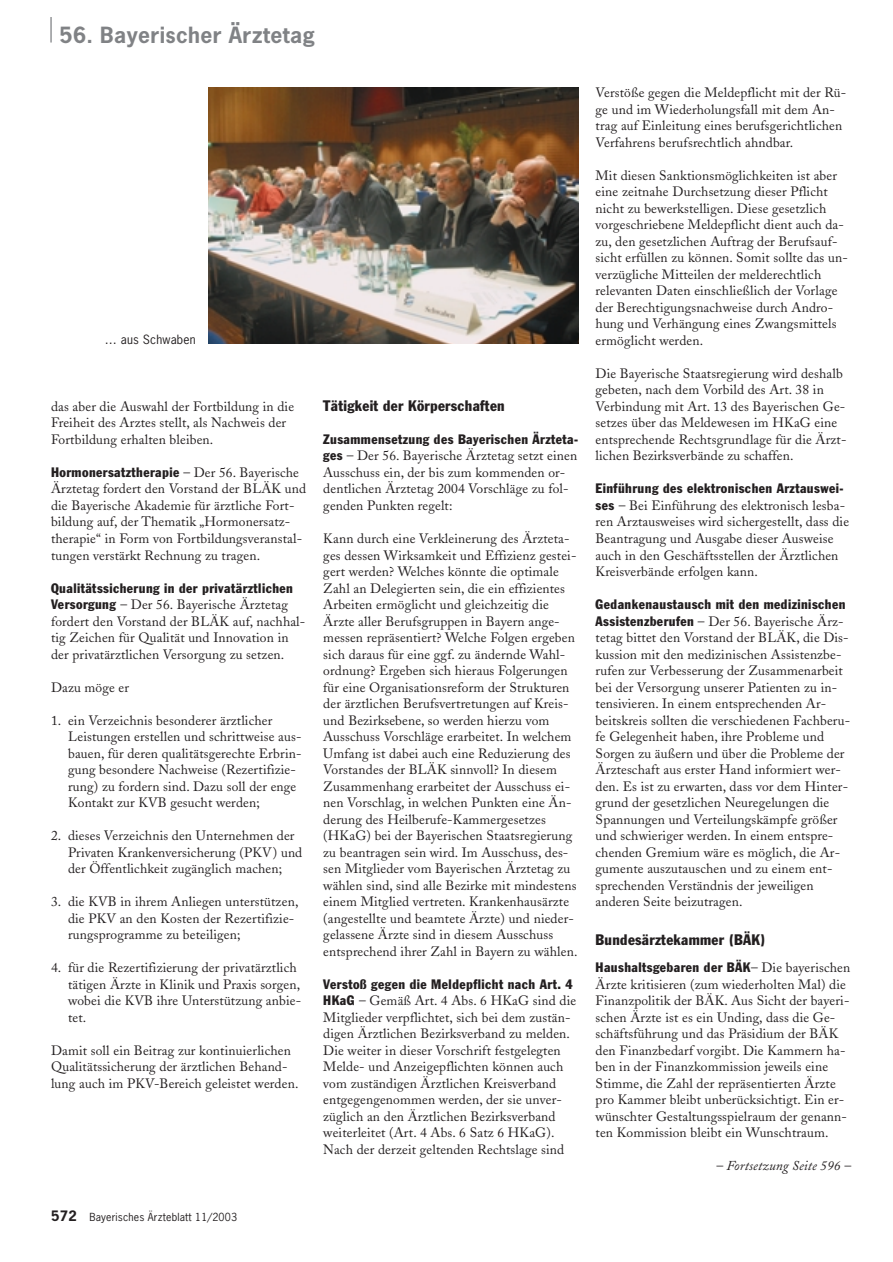
<style>
.page{position:relative;width:893px;height:1262px;background:#fff}
.page>*{position:absolute;margin:0;border:0;box-sizing:border-box;transform-origin:0 0}
.t1{font:700 21px "News Gothic";letter-spacing:.02em;color:#808285}
.t2{font:condensed 15px "Franklin Gothic";letter-spacing:.02em;color:#231f20}
.t3{font:13.5px/16.5px "Adobe Caslon";letter-spacing:.01em;color:#231f20}
.t4{font:condensed 13.5px "Franklin Gothic";letter-spacing:.03em;color:#231f20}
.t5{font:italic 13.5px "Adobe Caslon";letter-spacing:.01em;color:#231f20}
.t6{font:12px "News Gothic";letter-spacing:.015em;color:#231f20}
.t7{font:10.5px "News Gothic";letter-spacing:.015em;color:#231f20}
.s1{font-family:"Adobe Caslon";font-stretch:normal}
.s2{font-family:"Franklin Gothic";font-stretch:condensed}
.s3{font-weight:700;font-size:13.5px}
</style>
<div class="page">
<hr style="left:50px;top:17px;width:2px;height:26px;background:#808285">
<img style="left:208px;top:87px;width:370px;height:257px">
<h1 class="t1" style="left:60px;top:26px;width:257px">56. Bayerischer Ärztetag</h1>
<p class="t6" style="left:105px;top:335px;width:92px">… aus Schwaben</p>
<p class="t3" style="left:51px;top:400px;width:244px">das aber die Auswahl der Fortbildung in die<br>Freiheit des Arztes stellt, als Nachweis der<br>Fortbildung erhalten bleiben.</p>
<p class="t4" style="left:51px;top:467px;width:249px">Hormonersatztherapie <span class="s1">– Der 56. Bayerische</span></p>
<p class="t3" style="left:51px;top:482px;width:257px">Ärztetag fordert den Vorstand der BLÄK und die Bayerische Akademie für ärztliche Fort&shy;bildung auf, der Thematik „Hormonersatz&shy;therapie“ in Form von Fortbildungsveranstal&shy;tungen verstärkt Rechnung zu tragen.</p>
<p class="t4" style="left:51px;top:583px;width:243px">Qualitätssicherung in der privatärztlichen</p>
<p class="t3" style="left:51px;top:598px;width:256px"><span class="s2">Versorgung</span> – Der 56. Bayerische Ärztetag fordert den Vorstand der BLÄK auf, nachhal&shy;tig Zeichen für Qualität und Innovation in der privatärztlichen Versorgung zu setzen.</p>
<p class="t3" style="left:51px;top:680px;width:80px">Dazu möge er</p>
<p class="t3" style="left:68px;top:713px;width:235px;text-indent:-17px">1. ein Verzeichnis besonderer ärztlicher Leistungen erstellen und schrittweise aus&shy;bauen, für deren qualitätsgerechte Erbrin&shy;gung besondere Nachweise (Rezertifizie&shy;rung) zu fordern sind. Dazu soll der enge Kontakt zur KVB gesucht werden;</p>
<p class="t3" style="left:68px;top:829px;width:236px;text-indent:-17px">2. dieses Verzeichnis den Unternehmen der<br>Privaten Krankenversicherung (PKV) und der Öffentlichkeit zugänglich machen;</p>
<p class="t3" style="left:68px;top:895px;width:232px;text-indent:-17px">3. die KVB in ihrem Anliegen unterstützen, die PKV an den Kosten der Rezertifizie&shy;rungsprogramme zu beteiligen;</p>
<p class="t3" style="left:68px;top:961px;width:235px;text-indent:-17px">4. für die Rezertifizierung der privatärztlich tätigen Ärzte in Klinik und Praxis sorgen, wobei die KVB ihre Unterstützung anbie&shy;tet.</p>
<p class="t3" style="left:51px;top:1043px;width:249px">Damit soll ein Beitrag zur kontinuierlichen<br>Qualitätssicherung der ärztlichen Behand&shy;lung auch im PKV-Bereich geleistet werden.</p>
<p class="t2" style="left:323px;top:401px;width:183px">Tätigkeit der Körperschaften</p>
<p class="t4" style="left:323px;top:434px;width:256px">Zusammensetzung des Bayerischen Ärzteta-</p>
<p class="t3" style="left:323px;top:449px;width:255px"><span class="s2">ges</span> – Der 56. Bayerische Ärztetag setzt einen Ausschuss ein, der bis zum kommenden or&shy;dentlichen Ärztetag 2004 Vorschläge zu fol&shy;genden Punkten regelt:</p>
<p class="t3" style="left:323px;top:532px;width:255px">Kann durch eine Verkleinerung des Ärzteta&shy;ges dessen Wirksamkeit und Effizienz gestei&shy;gert werden? Welches könnte die optimale Zahl an Delegierten sein, die ein effizientes Arbeiten ermöglicht und gleichzeitig die Ärzte aller Berufsgruppen in Bayern ange&shy;messen repräsentiert? Welche Folgen ergeben sich daraus für eine ggf. zu ändernde Wahl&shy;ordnung? Ergeben sich hieraus Folgerungen für eine Organisationsreform der Strukturen der ärztlichen Berufsvertretungen auf Kreis&shy;und Bezirksebene, so werden hierzu vom Ausschuss Vorschläge erarbeitet. In welchem Umfang ist dabei auch eine Reduzierung des Vorstandes der BLÄK sinnvoll? In diesem Zusammenhang erarbeitet der Ausschuss ei&shy;nen Vorschlag, in welchen Punkten eine Än&shy;derung des Heilberufe-Kammergesetzes (HKaG) bei der Bayerischen Staatsregierung zu beantragen sein wird. Im Ausschuss, des&shy;sen Mitglieder vom Bayerischen Ärztetag zu wählen sind, sind alle Bezirke mit mindestens einem Mitglied vertreten. Krankenhausärzte (angestellte und beamtete Ärzte) und nieder&shy;gelassene Ärzte sind in diesem Ausschuss entsprechend ihrer Zahl in Bayern zu wählen.</p>
<p class="t4" style="left:323px;top:979px;width:251px">Verstoß gegen die Meldepflicht nach Art. 4</p>
<p class="t3" style="left:323px;top:994px;width:254px"><span class="s2">HKaG</span> – Gemäß Art. 4 Abs. 6 HKaG sind die Mitglieder verpflichtet, sich bei dem zustän&shy;digen Ärztlichen Bezirksverband zu melden.<br>Die weiter in dieser Vorschrift festgelegten Melde- und Anzeigepflichten können auch vom zuständigen Ärztlichen Kreisverband entgegengenommen werden, der sie unver&shy;züglich an den Ärztlichen Bezirksverband weiterleitet (Art. 4 Abs. 6 Satz 6 HKaG).<br>Nach der derzeit geltenden Rechtslage sind</p>
<p class="t7" style="left:51px;top:1212px;width:187px"><span class="s3">572</span> Bayerisches Ärzteblatt 11/2003</p>
<p class="t3" style="left:595px;top:86px;width:252px">Verstöße gegen die Meldepflicht mit der Rü&shy;ge und im Wiederholungsfall mit dem An&shy;trag auf Einleitung eines berufsgerichtlichen Verfahrens berufsrechtlich ahndbar.</p>
<p class="t3" style="left:595px;top:169px;width:254px">Mit diesen Sanktionsmöglichkeiten ist aber eine zeitnahe Durchsetzung dieser Pflicht nicht zu bewerkstelligen. Diese gesetzlich vorgeschriebene Meldepflicht dient auch da&shy;zu, den gesetzlichen Auftrag der Berufsauf&shy;sicht erfüllen zu können. Somit sollte das un&shy;verzügliche Mitteilen der melderechtlich relevanten Daten einschließlich der Vorlage der Berechtigungsnachweise durch Andro&shy;hung und Verhängung eines Zwangsmittels ermöglicht werden.</p>
<p class="t3" style="left:595px;top:367px;width:252px">Die Bayerische Staatsregierung wird deshalb gebeten, nach dem Vorbild des Art. 38 in Verbindung mit Art. 13 des Bayerischen Ge&shy;setzes über das Meldewesen im HKaG eine entsprechende Rechtsgrundlage für die Ärzt&shy;lichen Bezirksverbände zu schaffen.</p>
<p class="t4" style="left:595px;top:484px;width:249px">Einführung des elektronischen Arztauswei-</p>
<p class="t3" style="left:595px;top:499px;width:255px"><span class="s2">ses</span> – Bei Einführung des elektronisch lesba&shy;ren Arztausweises wird sichergestellt, dass die Beantragung und Ausgabe dieser Ausweise auch in den Geschäftsstellen der Ärztlichen Kreisverbände erfolgen kann.</p>
<p class="t4" style="left:595px;top:599px;width:251px">Gedankenaustausch mit den medizinischen</p>
<p class="t3" style="left:595px;top:614px;width:256px"><span class="s2">Assistenzberufen</span> – Der 56. Bayerische Ärz&shy;tetag bittet den Vorstand der BLÄK, die Dis&shy;kussion mit den medizinischen Assistenzbe&shy;rufen zur Verbesserung der Zusammenarbeit bei der Versorgung unserer Patienten zu in&shy;tensivieren. In einem entsprechenden Ar&shy;beitskreis sollten die verschiedenen Fachberu&shy;fe Gelegenheit haben, ihre Probleme und Sorgen zu äußern und über die Probleme der Ärzteschaft aus erster Hand informiert wer&shy;den. Es ist zu erwarten, dass vor dem Hinter&shy;grund der gesetzlichen Neuregelungen die Spannungen und Verteilungskämpfe größer und schwieriger werden. In einem entspre&shy;chenden Gremium wäre es möglich, die Ar&shy;gumente auszutauschen und zu einem ent&shy;sprechenden Verständnis der jeweiligen anderen Seite beizutragen.</p>
<p class="t2" style="left:595px;top:934px;width:171px">Bundesärztekammer (BÄK)</p>
<p class="t4" style="left:595px;top:962px;width:256px">Haushaltsgebaren der BÄK<span class="s1">– Die bayerischen</span></p>
<p class="t3" style="left:595px;top:977px;width:255px">Ärzte kritisieren (zum wiederholten Mal) die Finanzpolitik der BÄK. Aus Sicht der bayeri&shy;schen Ärzte ist es ein Unding, dass die Ge&shy;schäftsführung und das Präsidium der BÄK den Finanzbedarf vorgibt. Die Kammern ha&shy;ben in der Finanzkommission jeweils eine Stimme, die Zahl der repräsentierten Ärzte pro Kammer bleibt unberücksichtigt. Ein er&shy;wünschter Gestaltungsspielraum der genann&shy;ten Kommission bleibt ein Wunschtraum.</p>
<p class="t5" style="left:716px;top:1160px;width:136px">– Fortsetzung Seite 596 –</p>
</div>
